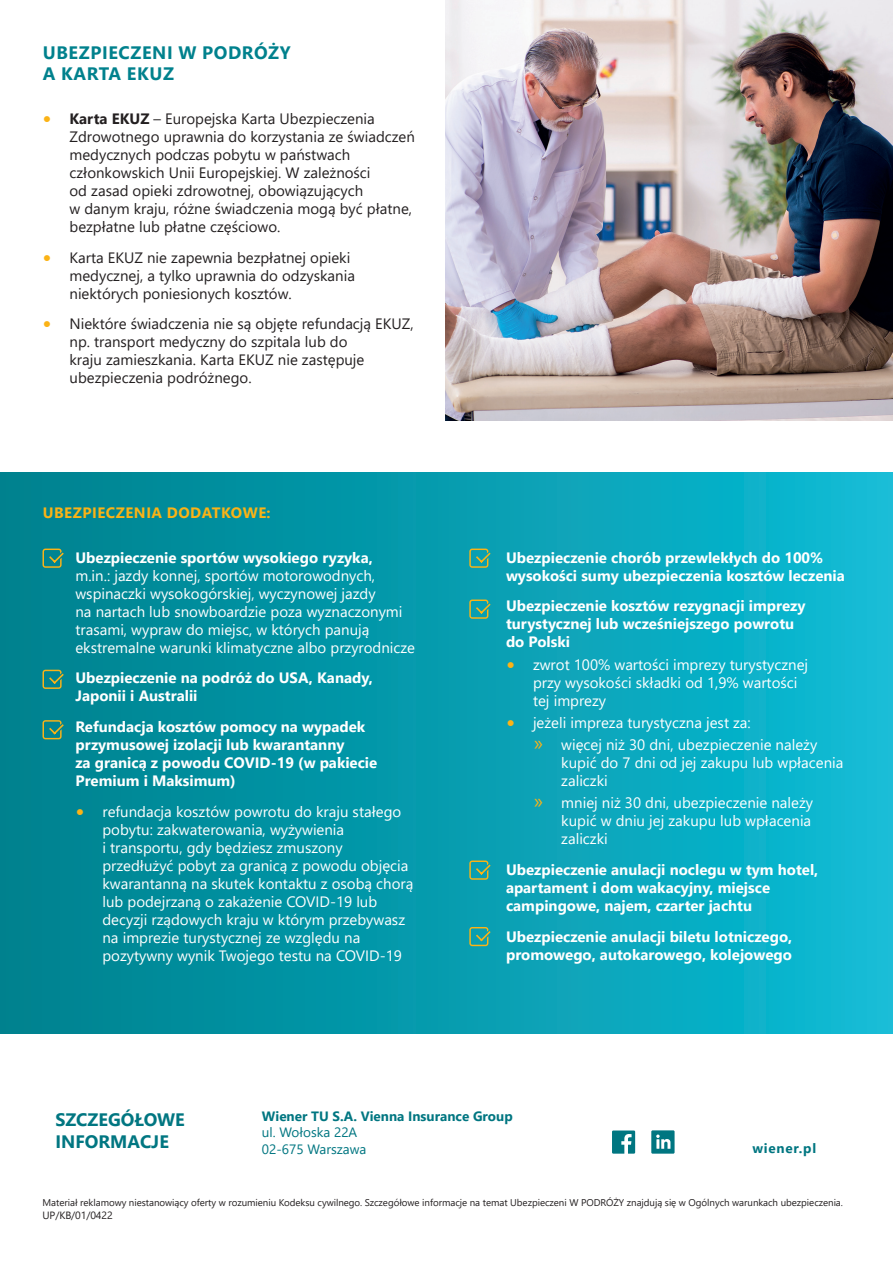
<style>
.page{position:relative;width:893px;height:1263px;background:#fff}
.page>*{position:absolute;margin:0;border:0;box-sizing:border-box;transform-origin:0 0}
.t1{font:700 18px/21.6px "Segoe UI";letter-spacing:.035em;color:#00818d}
.t2{font:700 18px/21.6px "Segoe UI";color:#007681}
.t3{font:15px/18px "Segoe UI";color:#fff}
.t4{font:15px/18px "Segoe UI";color:#231f20}
.t5{font:700 15px/18px "Segoe UI";color:#fff}
.t6{font:700 15px "Segoe UI";letter-spacing:.035em;color:#fbb316}
.t7{font:700 13.5px/16.2px "Segoe UI";color:#007681}
.t8{font:700 13.5px "Segoe UI";letter-spacing:.055em;color:#007681}
.t9{font:10.5px "Segoe UI";letter-spacing:-.01em;color:#231f20}
.t10{font:9.75px "Segoe UI";letter-spacing:-.005em;color:#231f20}
.s1{font-family:"Segoe UI Black";font-size:21px;color:#fbb316}
.s2{font-weight:700}
.s3{font-family:"Myriad Pro";font-size:21px;color:#fbb316}
.s4{font-weight:400}
</style>
<div class="page">
<div style="left:0;top:472px;width:893px;height:561px;background:linear-gradient(to right,#00808c,#10bbd5)"></div>
<svg style="left:612px;top:1130px;width:23px;height:24px"></svg>
<div style="left:651px;top:1130px;width:24px;height:24px;background:#007681"></div>
<svg style="left:656px;top:1134px;width:14px;height:15px"></svg>
<svg style="left:43px;top:549px;width:21px;height:19px"></svg>
<svg style="left:469px;top:549px;width:22px;height:19px"></svg>
<svg style="left:469px;top:860px;width:22px;height:20px"></svg>
<svg style="left:469px;top:927px;width:22px;height:19px"></svg>
<svg style="left:43px;top:670px;width:21px;height:19px"></svg>
<svg style="left:43px;top:720px;width:21px;height:19px"></svg>
<svg style="left:469px;top:599px;width:22px;height:20px"></svg>
<img style="left:445px;top:0;width:448px;height:421px">
<p class="t1" style="left:43px;top:40px;width:249px">UBEZPIECZENI W PODRÓŻY<br>A KARTA EKUZ</p>
<p class="t4" style="left:70px;top:108px;width:347px;text-indent:-27px"><span class="s1">•</span> <span class="s2">Karta EKUZ</span> – Europejska Karta Ubezpieczenia Zdrowotnego uprawnia do korzystania ze świadczeń medycznych podczas pobytu w państwach członkowskich Unii Europejskiej. W zależności<br>od zasad opieki zdrowotnej, obowiązujących<br>w danym kraju, różne świadczenia mogą być płatne, bezpłatne lub płatne częściowo.</p>
<p class="t4" style="left:70px;top:247px;width:287px;text-indent:-27px"><span class="s1">•</span> Karta EKUZ nie zapewnia bezpłatnej opieki medycznej, a tylko uprawnia do odzyskania niektórych poniesionych kosztów.</p>
<p class="t4" style="left:70px;top:314px;width:346px;text-indent:-27px"><span class="s1">•</span> Niektóre świadczenia nie są objęte refundacją EKUZ, np. transport medyczny do szpitala lub do<br>kraju zamieszkania. Karta EKUZ nie zastępuje ubezpieczenia podróżnego.</p>
<p class="t6" style="left:43px;top:498px;width:229px">UBEZPIECZENIA DODATKOWE:</p>
<p class="t3" style="left:75px;top:547px;width:341px"><span class="s2">Ubezpieczenie sportów wysokiego ryzyka,<br></span>m.in.: jazdy konnej, sportów motorowodnych, wspinaczki wysokogórskiej, wyczynowej jazdy<br>na nartach lub snowboardzie poza wyznaczonymi trasami, wypraw do miejsc, w których panują ekstremalne warunki klimatyczne albo przyrodnicze</p>
<p class="t5" style="left:75px;top:668px;width:299px">Ubezpieczenie na podróż do USA, Kanady,<br>Japonii i Australii</p>
<p class="t5" style="left:75px;top:717px;width:303px">Refundacja kosztów pomocy na wypadek przymusowej izolacji lub kwarantanny<br>za granicą z powodu COVID-19 (w pakiecie Premium i Maksimum)</p>
<p class="t3" style="left:102px;top:801px;width:312px;text-indent:-27px"><span class="s1">•</span> refundacja kosztów powrotu do kraju stałego pobytu: zakwaterowania, wyżywienia<br>i transportu, gdy będziesz zmuszony przedłużyć pobyt za granicą z powodu objęcia kwarantanną na skutek kontaktu z osobą chorą lub podejrzaną o zakażenie COVID-19 lub decyzji rządowych kraju w którym przebywasz na imprezie turystycznej ze względu na pozytywny wynik Twojego testu na COVID-19</p>
<p class="t5" style="left:506px;top:547px;width:340px">Ubezpieczenie chorób przewlekłych do 100% wysokości sumy ubezpieczenia kosztów leczenia</p>
<p class="t5" style="left:506px;top:596px;width:301px">Ubezpieczenie kosztów rezygnacji imprezy turystycznej lub wcześniejszego powrotu do Polski</p>
<p class="t3" style="left:533px;top:654px;width:277px;text-indent:-27px"><span class="s1">•</span> zwrot 100% wartości imprezy turystycznej przy wysokości składki od 1,9% wartości tej imprezy</p>
<p class="t3" style="left:506px;top:712px;width:246px"><span class="s1">•</span> jeżeli impreza turystyczna jest za:</p>
<p class="t3" style="left:561px;top:734px;width:284px;text-indent:-27px"><span class="s3">»</span> więcej niż 30 dni, ubezpieczenie należy kupić do 7 dni od jej zakupu lub wpłacenia zaliczki</p>
<p class="t3" style="left:561px;top:793px;width:253px;text-indent:-27px"><span class="s3">»</span> mniej niż 30 dni, ubezpieczenie należy kupić w dniu jej zakupu lub wpłacenia zaliczki</p>
<p class="t5" style="left:506px;top:860px;width:314px">Ubezpieczenie anulacji noclegu w tym hotel, apartament i dom wakacyjny, miejsce campingowe, najem, czarter jachtu</p>
<p class="t5" style="left:506px;top:926px;width:288px">Ubezpieczenie anulacji biletu lotniczego, promowego, autokarowego, kolejowego</p>
<p class="t2" style="left:56px;top:1108px;width:131px">SZCZEGÓŁOWE<br>INFORMACJE</p>
<p class="t7" style="left:262px;top:1107px;width:252px">Wiener TU S.A. Vienna Insurance Group <span class="s4">ul. Wołoska 22A<br>02-675 Warszawa</span></p>
<p class="t8" style="left:752px;top:1136px;width:65px">wiener.pl</p>
<p class="t10" style="left:43px;top:1193px;width:802px">Materiał reklamowy niestanowiący oferty w rozumieniu Kodeksu cywilnego. Szczegółowe informacje na temat Ubezpieczeni W PODRÓŻY znajdują się w Ogólnych warunkach ubezpieczenia.</p>
<p class="t9" style="left:43px;top:1205px;width:72px">UP/KB/01/0422</p>
</div>
